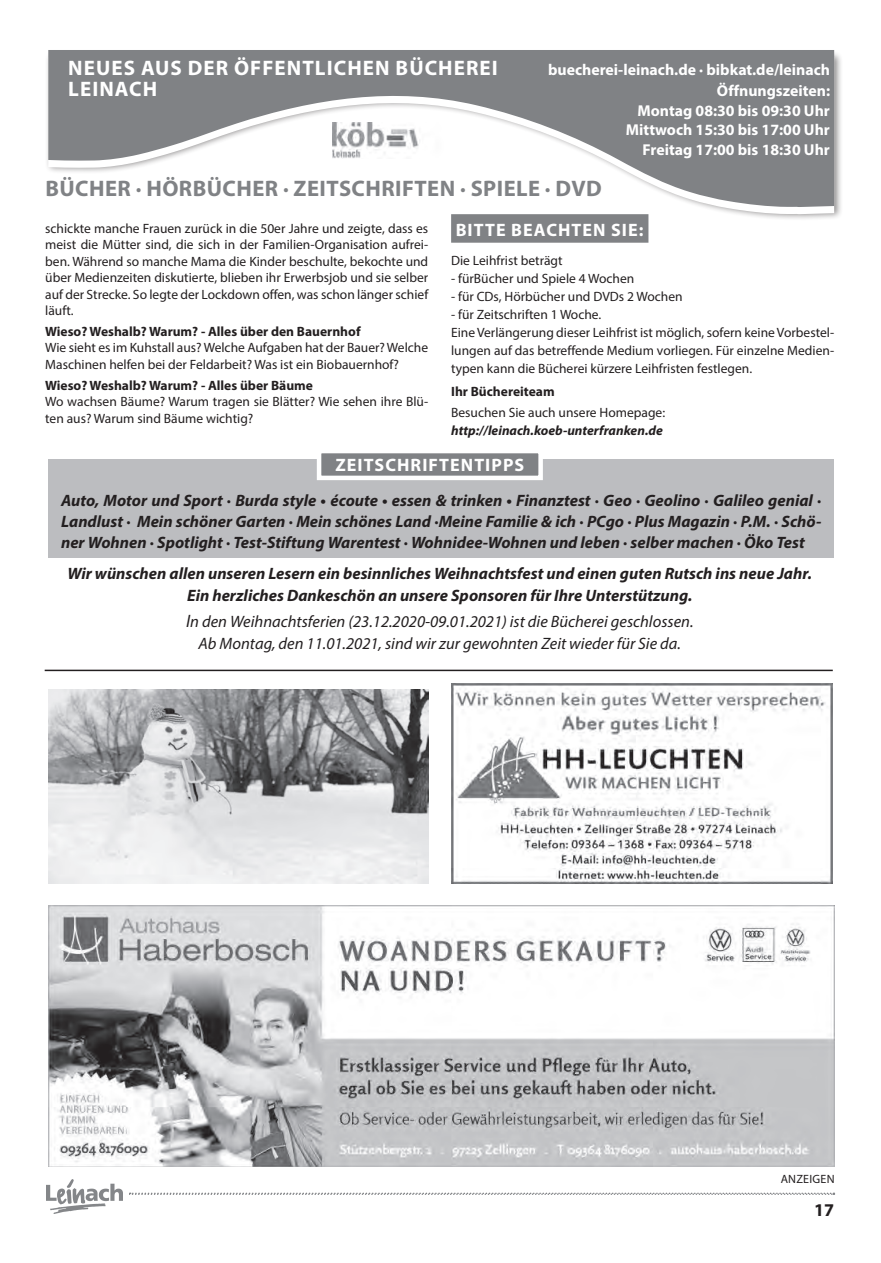
<style>
.page{position:relative;width:881px;height:1263px;background:#fff}
.page>*{position:absolute;margin:0;border:0;box-sizing:border-box;transform-origin:0 0}
.t1{font:700 22.5px "Myriad Pro";letter-spacing:.02em;color:#808285}
.t2{font:700 21px "Myriad Pro";letter-spacing:.05em;color:#fff}
.t3{font:700 18px "Myriad Pro";letter-spacing:.06em;color:#fff}
.t4{font:700 18px "Myriad Pro";color:#231f20}
.t5{font:italic 700 16.5px/21px "Myriad Pro";color:#231f20;text-align:justify}
.t6{font:italic 16.5px/21.9px "Myriad Pro";color:#231f20;text-align:center}
.t7{font:700 15.75px/19.5px "Myriad Pro";color:#fff;text-align:right}
.t8{font:13.5px/16.5px "Myriad Pro";color:#231f20}
.t9{font:700 13.5px "Myriad Pro";color:#231f20}
.t10{font:italic 700 13.5px "Myriad Pro";color:#231f20}
.t11{font:12px "Myriad Pro";letter-spacing:.02em;color:#231f20}
.s1{font-style:normal}
.s2{font-size:18px}
</style>
<div class="page">
<img style="left:47px;top:1179px;width:75px;height:34px">
<div style="left:45px;top:51px;width:798px;height:170px;background:#231f20;opacity:.5"></div>
<svg style="left:48px;top:207px;width:785px;height:7px"></svg>
<svg style="left:48px;top:50px;width:785px;height:157px;fill:#808285"></svg>
<svg style="left:48px;top:1192px;width:786px;height:3px"></svg>
<div style="left:451px;top:214px;width:197px;height:29px;background:#808285"></div>
<div style="left:48px;top:459px;width:785px;height:99px;background:#bcbdc0"></div>
<svg style="left:316px;top:453px;width:227px;height:27px;background:#9a9b9e"></svg>
<img style="left:333px;top:123px;width:128px;height:35px">
<img style="left:48px;top:905px;width:785px;height:261px">
<img style="left:451px;top:684px;width:380px;height:199px">
<hr style="left:45px;top:670px;width:787px;height:1px;background:#231f20">
<img style="left:48px;top:690px;width:380px;height:193px">
<h2 class="t2" style="left:68px;top:55px;width:431px">NEUES AUS DER ÖFFENTLICHEN BÜCHEREI</h2>
<p class="t7" style="left:548px;top:60px;width:283px">buecherei-leinach.de · bibkat.de/leinach</p>
<h2 class="t2" style="left:68px;top:76px;width:90px">LEINACH</h2>
<p class="t7" style="left:625px;top:81px;width:206px">Öffnungszeiten:<br>Montag 08:30 bis 09:30 Uhr<br>Mittwoch 15:30 bis 17:00 Uhr<br>Freitag 17:00 bis 18:30 Uhr</p>
<h1 class="t1" style="left:45px;top:173px;width:557px">BÜCHER ∙ HÖRBÜCHER ∙ ZEITSCHRIFTEN ∙ SPIELE ∙ DVD</h1>
<p class="t8" style="left:45px;top:220px;width:384px;text-align:justify">schickte manche Frauen zurück in die 50er Jahre und zeigte, dass es meist die Mütter sind, die sich in der Familien-Organisation aufrei&shy;ben. Während so manche Mama die Kinder beschulte, bekochte und über Medienzeiten diskutierte, blieben ihr Erwerbsjob und sie selber auf der Strecke. So legte der Lockdown offen, was schon länger schief läuft.</p>
<p class="t9" style="left:45px;top:322px;width:317px">Wieso? Weshalb? Warum? - Alles über den Bauernhof</p>
<p class="t8" style="left:45px;top:339px;width:384px">Wie sieht es im Kuhstall aus? Welche Aufgaben hat der Bauer? Welche<br>Maschinen helfen bei der Feldarbeit? Was ist ein Biobauernhof?</p>
<p class="t9" style="left:45px;top:376px;width:269px">Wieso? Weshalb? Warum? - Alles über Bäume</p>
<p class="t8" style="left:45px;top:393px;width:384px">Wo wachsen Bäume? Warum tragen sie Blätter? Wie sehen ihre Blü&shy;ten aus? Warum sind Bäume wichtig?</p>
<h3 class="t3" style="left:455px;top:218px;width:189px">BITTE BEACHTEN SIE:</h3>
<p class="t8" style="left:451px;top:252px;width:113px">Die Leihfrist beträgt</p>
<p class="t8" style="left:451px;top:270px;width:185px">- fürBücher und Spiele 4 Wochen</p>
<p class="t8" style="left:451px;top:288px;width:233px">- für CDs, Hörbücher und DVDs 2 Wochen</p>
<p class="t8" style="left:451px;top:306px;width:384px;line-height:18px">- für Zeitschriften 1 Woche.<br>Eine Verlängerung dieser Leihfrist ist möglich, sofern keine Vorbestel&shy;lungen auf das betreffende Medium vorliegen. Für einzelne Medien&shy;typen kann die Bücherei kürzere Leihfristen festlegen.</p>
<p class="t9" style="left:451px;top:383px;width:105px">Ihr Büchereiteam</p>
<p class="t8" style="left:451px;top:404px;width:215px">Besuchen Sie auch unsere Homepage:</p>
<p class="t10" style="left:451px;top:422px;width:213px">http://leinach.koeb-unterfranken.de</p>
<h3 class="t3" style="left:335px;top:453px;width:190px">ZEITSCHRIFTENTIPPS</h3>
<p class="t5" style="left:61px;top:489px;width:761px">Auto, Motor und Sport <span class="s1">∙</span> Burda style • écoute • essen &amp; trinken • Finanztest <span class="s1">∙</span> Geo <span class="s1">∙</span> Geolino <span class="s1">∙</span> Galileo genial <span class="s1">∙ </span>Landlust <span class="s1">∙</span> Mein schöner Garten <span class="s1">∙</span> Mein schönes Land <span class="s1">∙</span>Meine Familie &amp; ich <span class="s1">∙</span> PCgo <span class="s1">∙</span> Plus Magazin <span class="s1">∙</span> P.M. <span class="s1">∙</span> Schö&shy;ner Wohnen <span class="s1">∙</span> Spotlight <span class="s1">∙</span> Test-Stiftung Warentest <span class="s1">∙</span> Wohnidee-Wohnen und leben <span class="s1">∙</span> selber machen <span class="s1">∙</span> Öko Test</p>
<p class="t5" style="left:67px;top:562px;width:745px;line-height:21.9px;text-align:center">Wir wünschen allen unseren Lesern ein besinnliches Weihnachtsfest und einen guten Rutsch ins neue Jahr.<br>Ein herzliches Dankeschön an unsere Sponsoren für Ihre Unterstützung.</p>
<p class="t6" style="left:186px;top:610px;width:508px"><span class="s2">I</span>n den Weihnachtsferien (23.12.2020-09.01.2021) ist die Bücherei geschlossen.<br>Ab Montag, den 11.01.2021, sind wir zur gewohnten Zeit wieder für Sie da.</p>
<p class="t11" style="left:780px;top:1172px;width:55px">ANZEIGEN</p>
<h3 class="t4" style="left:813px;top:1198px;width:21px">17</h3>
</div>
